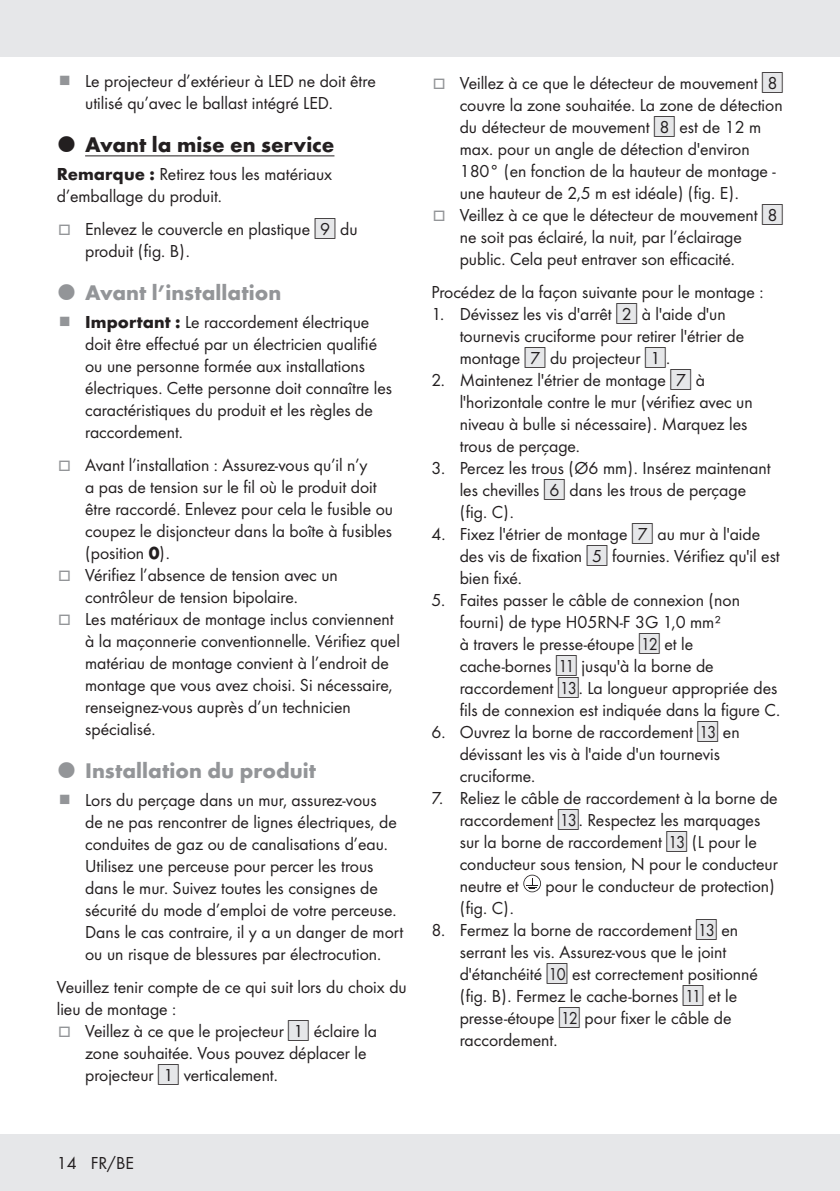
<style>
.page{position:relative;width:840px;height:1191px;background:#fff}
.page>*{position:absolute;margin:0;border:0;box-sizing:border-box;transform-origin:0 0}
.t1{font:700 22px "Futura";color:#939598}
.t2{font:700 22px "Futura";color:#231f20}
.Body_SB{font:18px/22px "Futura Boo";color:#231f20}
.Body{font:18px/22px "Futura Boo";color:#231f20}
.s1{font-family:"Futura";font-weight:700}
.s2{color:#939598}
.s3{font-family:"IMP Lidl Num Box";font-size:15.8px;color:#e6e7e9}
.s4{font-family:"IMP Lidl Num Box";font-size:15.8px}
</style>
<div class="page">
<div style="left:0;top:1134px;width:839px;height:57px;background:#e6e7e9"></div>
<div style="left:0;top:0;width:839px;height:57px;background:#e6e7e9"></div>
<hr style="left:85px;top:155px;width:249px;height:1px;background:#231f20">
<svg style="left:523px;top:874px;width:17px;height:18px"></svg>
<p class="Body_SB" style="left:85px;top:69px;width:292px">Le projecteur d’extérieur à LED ne doit être utilisé qu’avec le ballast intégré LED.</p>
<p class="t2" style="left:85px;top:128px;width:251px">Avant la mise en service</p>
<p class="Body" style="left:57px;top:162px;width:277px"><span class="s1">Remarque :</span> Retirez tous les matériaux d’emballage du produit.</p>
<p class="Body_SB" style="left:85px;top:217px;width:274px;text-indent:-27px"><span class="s2">□</span> Enlevez le couvercle en plastique <span class="s3">[</span><span class="s4">9]</span> du produit (fig. B).</p>
<p class="t1" style="left:85px;top:276px;width:198px">Avant l’installation</p>
<p class="Body_SB" style="left:85px;top:310px;width:308px"><span class="s1">Important :</span> Le raccordement électrique doit être effectué par un électricien qualifié ou une personne formée aux installations électriques. Cette personne doit connaître les caractéristiques du produit et les règles de raccordement.</p>
<p class="Body_SB" style="left:85px;top:453px;width:309px;text-indent:-27px"><span class="s2">□</span> Avant l’installation : Assurez‑vous qu’il n’y<br>a pas de tension sur le fil où le produit doit être raccordé. Enlevez pour cela le fusible ou coupez le disjoncteur dans la boîte à fusibles (position <span class="s1">0</span>).</p>
<p class="Body_SB" style="left:85px;top:563px;width:254px;text-indent:-27px"><span class="s2">□</span> Vérifiez l’absence de tension avec un contrôleur de tension bipolaire.</p>
<p class="Body_SB" style="left:85px;top:607px;width:316px;text-indent:-27px"><span class="s2">□</span> Les matériaux de montage inclus conviennent à la maçonnerie conventionnelle. Vérifiez quel matériau de montage convient à l’endroit de montage que vous avez choisi. Si nécessaire, renseignez‑vous auprès d’un technicien spécialisé.</p>
<p class="t1" style="left:85px;top:754px;width:232px">Installation du produit</p>
<p class="Body_SB" style="left:85px;top:788px;width:319px">Lors du perçage dans un mur, assurez‑vous<br>de ne pas rencontrer de lignes électriques, de conduites de gaz ou de canalisations d’eau.<br>Utilisez une perceuse pour percer les trous dans le mur. Suivez toutes les consignes de sécurité du mode d’emploi de votre perceuse.<br>Dans le cas contraire, il y a un danger de mort ou un risque de blessures par électrocution.</p>
<p class="Body_SB" style="left:57px;top:975px;width:351px">Veuillez tenir compte de ce qui suit lors du choix du lieu de montage :</p>
<p class="Body_SB" style="left:85px;top:1019px;width:293px;text-indent:-27px"><span class="s2">□</span> Veillez à ce que le projecteur <span class="s3">[</span><span class="s4">1]</span> éclaire la zone souhaitée. Vous pouvez déplacer le projecteur <span class="s3">[</span><span class="s4">1]</span> verticalement.</p>
<p class="Body_SB" style="left:459px;top:71px;width:324px;text-indent:-27px"><span class="s2">□</span> Veillez à ce que le détecteur de mouvement <span class="s3">[</span><span class="s4">8] </span>couvre la zone souhaitée. La zone de détection du détecteur de mouvement <span class="s3">[</span><span class="s4">8]</span> est de 12 m max. pour un angle de détection d'environ 180° (en fonction de la hauteur de montage ‑ une hauteur de 2,5 m est idéale) (fig. E).</p>
<p class="Body_SB" style="left:459px;top:203px;width:324px;text-indent:-27px"><span class="s2">□</span> Veillez à ce que le détecteur de mouvement <span class="s3">[</span><span class="s4">8] </span>ne soit pas éclairé, la nuit, par l’éclairage public. Cela peut entraver son efficacité.</p>
<p class="Body_SB" style="left:431px;top:280px;width:333px">Procédez de la façon suivante pour le montage :</p>
<p class="Body_SB" style="left:459px;top:302px;width:286px;text-indent:-28px">1. Dévissez les vis d'arrêt <span class="s3">[</span><span class="s4">2]</span> à l'aide d'un tournevis cruciforme pour retirer l'étrier de montage <span class="s3">[</span><span class="s4">7]</span> du projecteur <span class="s3">[</span><span class="s4">1]</span>.</p>
<p class="Body_SB" style="left:459px;top:368px;width:294px;text-indent:-28px">2. Maintenez l'étrier de montage <span class="s3">[</span><span class="s4">7]</span> à l'horizontale contre le mur (vérifiez avec un niveau à bulle si nécessaire). Marquez les trous de perçage.</p>
<p class="Body_SB" style="left:459px;top:456px;width:312px;text-indent:-28px">3. Percez les trous (Ø6 mm). Insérez maintenant les chevilles <span class="s3">[</span><span class="s4">6]</span> dans les trous de perçage (fig. C).</p>
<p class="Body_SB" style="left:459px;top:522px;width:321px;text-indent:-28px">4. Fixez l'étrier de montage <span class="s3">[</span><span class="s4">7]</span> au mur à l'aide des vis de fixation <span class="s3">[</span><span class="s4">5]</span> fournies. Vérifiez qu'il est bien fixé.</p>
<p class="Body_SB" style="left:459px;top:588px;width:319px;text-indent:-28px">5. Faites passer le câble de connexion (non fourni) de type H05RN‑F 3G 1,0 mm²<br>à travers le presse‑étoupe <span class="s3">[</span><span class="s4">12]</span> et le cache‑bornes <span class="s3">[</span><span class="s4">11]</span> jusqu'à la borne de raccordement <span class="s3">[</span><span class="s4">13]</span>. La longueur appropriée des fils de connexion est indiquée dans la figure C.</p>
<p class="Body_SB" style="left:459px;top:720px;width:281px;text-indent:-28px">6. Ouvrez la borne de raccordement <span class="s3">[</span><span class="s4">13]</span> en dévissant les vis à l'aide d'un tournevis cruciforme.</p>
<p class="Body_SB" style="left:459px;top:786px;width:319px;text-indent:-28px">7. Reliez le câble de raccordement à la borne de raccordement <span class="s3">[</span><span class="s4">13]</span>. Respectez les marquages sur la borne de raccordement <span class="s3">[</span><span class="s4">13]</span> (L pour le conducteur sous tension, N pour le conducteur neutre et</p>
<p class="Body_SB" style="left:545px;top:874px;width:231px">pour le conducteur de protection)</p>
<p class="Body_SB" style="left:459px;top:896px;width:53px">(fig. C).</p>
<p class="Body_SB" style="left:459px;top:918px;width:299px;text-indent:-28px">8. Fermez la borne de raccordement <span class="s3">[</span><span class="s4">13]</span> en serrant les vis. Assurez‑vous que le joint d'étanchéité <span class="s3">[</span><span class="s4">10]</span> est correctement positionné (fig. B). Fermez le cache‑bornes <span class="s3">[</span><span class="s4">11]</span> et le presse‑étoupe <span class="s3">[</span><span class="s4">12]</span> pour fixer le câble de raccordement.</p>
<p class="Body_SB" style="left:57px;top:1151px;width:79px">14 FR/BE</p>
</div>
